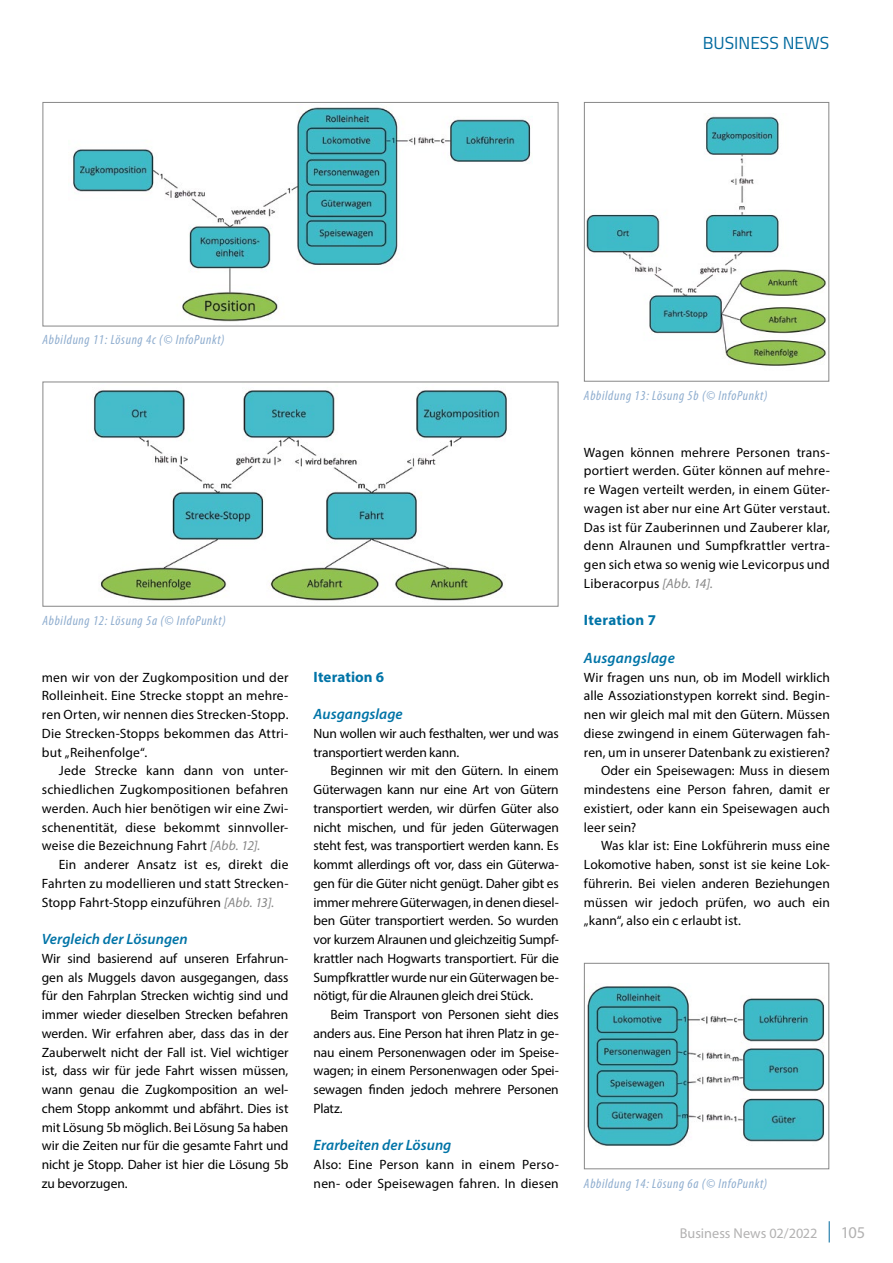
<style>
.page{position:relative;width:893px;height:1263px;background:#fff}
.page>*{position:absolute;margin:0;border:0;box-sizing:border-box;transform-origin:0 0}
.t1{font:17.55px "Titillium";color:#00699e}
.t2{font:16.5px "Myriad Pro";color:#b3b2b2}
.t3{font:italic 600 15px "Myriad Pro";letter-spacing:.005em;color:#0074a7}
.t4{font:700 15px "Myriad Pro";letter-spacing:.01em;color:#0074a7}
.t5{font:14.25px "Myriad Pro";color:#b3b2b2}
.t6{font:13.5px/18.8px "Myriad Pro";letter-spacing:.005em;color:#000;text-align:justify}
.t7{font:italic condensed 13.5px "Myriad Pro";letter-spacing:.05em;color:#8dacce}
.t8{font:13.5px/18.8px "Myriad Pro";letter-spacing:-.015em;color:#000}
.s1{font-style:italic;color:#878787}
</style>
<div class="page">
<svg style="left:829px;top:1221px;width:1px;height:21px"></svg>
<img style="left:72px;top:104px;width:459px;height:218px">
<div style="left:43px;top:102px;width:515px;height:224px;border:1px solid #878787"></div>
<img style="left:586px;top:116px;width:240px;height:250px">
<div style="left:584px;top:102px;width:245px;height:280px;border:1px solid #878787"></div>
<img style="left:93px;top:390px;width:414px;height:211px">
<div style="left:43px;top:382px;width:515px;height:225px;border:1px solid #878787"></div>
<img style="left:587px;top:986px;width:238px;height:160px">
<div style="left:584px;top:963px;width:245px;height:206px;border:1px solid #878787"></div>
<p class="t1" style="left:703px;top:30px;width:128px">BUSINESS NEWS</p>
<p class="t7" style="left:43px;top:331px;width:184px">Abbildung 11: Lösung 4c (© InfoPunkt)</p>
<p class="t7" style="left:43px;top:613px;width:185px">Abbildung 12: Lösung 5a (© InfoPunkt)</p>
<p class="t6" style="left:42px;top:667px;width:248px">men wir von der Zugkomposition und der Rolleinheit. Eine Strecke stoppt an mehre&shy;ren Orten, wir nennen dies Strecken-Stopp.<br>Die Strecken-Stopps bekommen das Attri&shy;but „Reihenfolge“.</p>
<p class="t6" style="left:42px;top:761px;width:248px;text-indent:17px">Jede Strecke kann dann von unter&shy;schiedlichen Zugkompositionen befahren werden. Auch hier benötigen wir eine Zwi&shy;schenentität, diese bekommt sinnvoller&shy;weise die Bezeichnung Fahrt <span class="s1">[Abb. 12].</span></p>
<p class="t6" style="left:42px;top:855px;width:248px;text-indent:17px">Ein anderer Ansatz ist es, direkt die Fahrten zu modellieren und statt Strecken-Stopp Fahrt-Stopp einzuführen <span class="s1">[Abb. 13].</span></p>
<p class="t3" style="left:42px;top:929px;width:148px">Vergleich der Lösungen</p>
<p class="t6" style="left:42px;top:949px;width:248px">Wir sind basierend auf unseren Erfahrun&shy;gen als Muggels davon ausgegangen, dass für den Fahrplan Strecken wichtig sind und immer wieder dieselben Strecken befahren werden. Wir erfahren aber, dass das in der Zauberwelt nicht der Fall ist. Viel wichtiger ist, dass wir für jede Fahrt wissen müssen, wann genau die Zugkomposition an wel&shy;chem Stopp ankommt und abfährt. Dies ist mit Lösung 5b möglich. Bei Lösung 5a haben wir die Zeiten nur für die gesamte Fahrt und nicht je Stopp. Daher ist hier die Lösung 5b zu bevorzugen.</p>
<p class="t4" style="left:314px;top:667px;width:72px">Iteration 6</p>
<p class="t3" style="left:314px;top:704px;width:91px">Ausgangslage</p>
<p class="t8" style="left:314px;top:724px;width:247px">Nun wollen wir auch festhalten, wer und was transportiert werden kann.</p>
<p class="t6" style="left:314px;top:761px;width:247px;text-indent:17px">Beginnen wir mit den Gütern. In einem Güterwagen kann nur eine Art von Gütern transportiert werden, wir dürfen Güter also nicht mischen, und für jeden Güterwagen steht fest, was transportiert werden kann. Es kommt allerdings oft vor, dass ein Güterwa&shy;gen für die Güter nicht genügt. Daher gibt es immer mehrere Güterwagen, in denen diesel&shy;ben Güter transportiert werden. So wurden vor kurzem Alraunen und gleichzeitig Sumpf&shy;krattler nach Hogwarts transportiert. Für die Sumpfkrattler wurde nur ein Güterwagen be&shy;nötigt, für die Alraunen gleich drei Stück.</p>
<p class="t6" style="left:314px;top:1005px;width:247px;text-indent:17px">Beim Transport von Personen sieht dies anders aus. Eine Person hat ihren Platz in ge&shy;nau einem Personenwagen oder im Speise&shy;wagen; in einem Personenwagen oder Spei&shy;sewagen finden jedoch mehrere Personen Platz.</p>
<p class="t3" style="left:314px;top:1136px;width:139px">Erarbeiten der Lösung</p>
<p class="t6" style="left:314px;top:1155px;width:247px">Also: Eine Person kann in einem Perso&shy;nen- oder Speisewagen fahren. In diesen</p>
<p class="t7" style="left:584px;top:388px;width:185px">Abbildung 13: Lösung 5b (© InfoPunkt)</p>
<p class="t6" style="left:584px;top:442px;width:247px">Wagen können mehrere Personen trans&shy;portiert werden. Güter können auf mehre&shy;re Wagen verteilt werden, in einem Güter&shy;wagen ist aber nur eine Art Güter verstaut.<br>Das ist für Zauberinnen und Zauberer klar, denn Alraunen und Sumpfkrattler vertra&shy;gen sich etwa so wenig wie Levicorpus und Liberacorpus <span class="s1">[Abb. 14].</span></p>
<p class="t4" style="left:584px;top:610px;width:73px">Iteration 7</p>
<p class="t3" style="left:584px;top:648px;width:92px">Ausgangslage</p>
<p class="t6" style="left:584px;top:667px;width:247px">Wir fragen uns nun, ob im Modell wirklich</p>
<p class="t6" style="left:584px;top:686px;width:247px">alle Assoziationstypen korrekt sind. Begin-</p>
<p class="t6" style="left:584px;top:705px;width:247px">nen wir gleich mal mit den Gütern. Müssen</p>
<p class="t6" style="left:584px;top:724px;width:247px">diese zwingend in einem Güterwagen fah-</p>
<p class="t6" style="left:584px;top:742px;width:247px">ren, um in unserer Datenbank zu existieren?</p>
<p class="t6" style="left:601px;top:761px;width:230px">Oder ein Speisewagen: Muss in diesem</p>
<p class="t6" style="left:584px;top:780px;width:247px">mindestens eine Person fahren, damit er</p>
<p class="t6" style="left:584px;top:799px;width:247px">existiert, oder kann ein Speisewagen auch</p>
<p class="t6" style="left:584px;top:817px;width:54px">leer sein?</p>
<p class="t6" style="left:601px;top:836px;width:230px">Was klar ist: Eine Lokführerin muss eine</p>
<p class="t6" style="left:584px;top:855px;width:247px">Lokomotive haben, sonst ist sie keine Lok-</p>
<p class="t6" style="left:584px;top:874px;width:247px">führerin. Bei vielen anderen Beziehungen</p>
<p class="t6" style="left:584px;top:892px;width:247px">müssen wir jedoch prüfen, wo auch ein</p>
<p class="t6" style="left:584px;top:911px;width:158px">„kann“, also ein c erlaubt ist.</p>
<p class="t7" style="left:584px;top:1175px;width:185px">Abbildung 14: Lösung 6a (© InfoPunkt)</p>
<p class="t5" style="left:680px;top:1224px;width:139px">Business News 02/2022</p>
<p class="t2" style="left:841px;top:1222px;width:26px">105</p>
</div>
